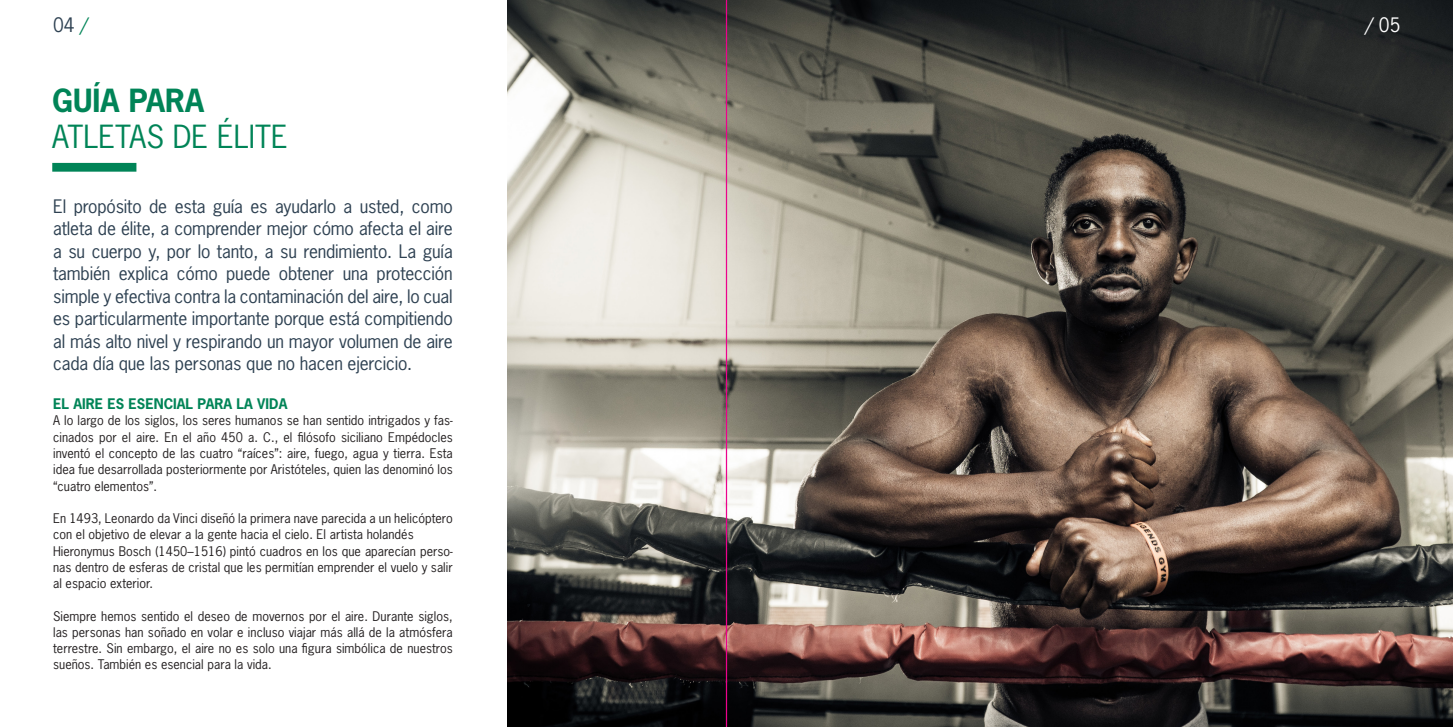
<style>
.page{position:relative;width:1453px;height:727px;background:#fff}
.page>*{position:absolute;margin:0;border:0;box-sizing:border-box;transform-origin:0 0}
.t1{font:30px/36px "News Gothic Std";color:#008457}
.t2{font:18.75px "News Gothic Std";color:#2e4152}
.t3{font:18.75px "News Gothic Std";color:#fff}
.t4{font:17.5px/22.5px "News Gothic Std";letter-spacing:-.01em;color:#2e4152;text-align:justify}
.t5{font:700 13.75px "News Gothic Std";color:#008457}
.t6{font:12.5px/16.2px "News Gothic Std";color:#231f20;text-align:justify}
.s1{color:#008457}
.s2{font-weight:700}
</style>
<div class="page">
<img style="left:507px;top:0;width:946px;height:726px">
<div style="left:52px;top:163px;width:84px;height:9px;background:#008457"></div>
<hr style="left:726px;top:0;width:1px;height:726px;background:#ed028c">
<p class="t2" style="left:53px;top:13px;width:37px">04 <span class="s1">/</span></p>
<p class="t3" style="left:1365px;top:13px;width:37px">/ 05</p>
<p class="t1" style="left:52px;top:82px;width:237px"><span class="s2">GUÍA PARA<br></span>ATLETAS DE ÉLITE</p>
<p class="t4" style="left:53px;top:195px;width:401px">El propósito de esta guía es ayudarlo a usted, como atleta de élite, a comprender mejor cómo afecta el aire a su cuerpo y, por lo tanto, a su rendimiento. La guía también explica cómo puede obtener una protección simple y efectiva contra la contaminación del aire, lo cual es particularmente importante porque está compitiendo al más alto nivel y respirando un mayor volumen de aire cada día que las personas que no hacen ejercicio.</p>
<p class="t5" style="left:53px;top:395px;width:236px">EL AIRE ES ESENCIAL PARA LA VIDA</p>
<p class="t6" style="left:53px;top:412px;width:401px">A lo largo de los siglos, los seres humanos se han sentido intrigados y fas&shy;cinados por el aire. En el año 450 a. C., el filósofo siciliano Empédocles inventó el concepto de las cuatro “raíces”: aire, fuego, agua y tierra. Esta idea fue desarrollada posteriormente por Aristóteles, quien las denominó los “cuatro elementos”.</p>
<p class="t6" style="left:53px;top:510px;width:401px;text-align:left">En 1493, Leonardo da Vinci diseñó la primera nave parecida a un helicóptero con el objetivo de elevar a la gente hacia el cielo. El artista holandés Hieronymus Bosch (1450–1516) pintó cuadros en los que aparecían perso&shy;nas dentro de esferas de cristal que les permitían emprender el vuelo y salir al espacio exterior.</p>
<p class="t6" style="left:53px;top:607px;width:401px">Siempre hemos sentido el deseo de movernos por el aire. Durante siglos, las personas han soñado en volar e incluso viajar más allá de la atmósfera terrestre. Sin embargo, el aire no es solo una figura simbólica de nuestros sueños. También es esencial para la vida.</p>
</div>
